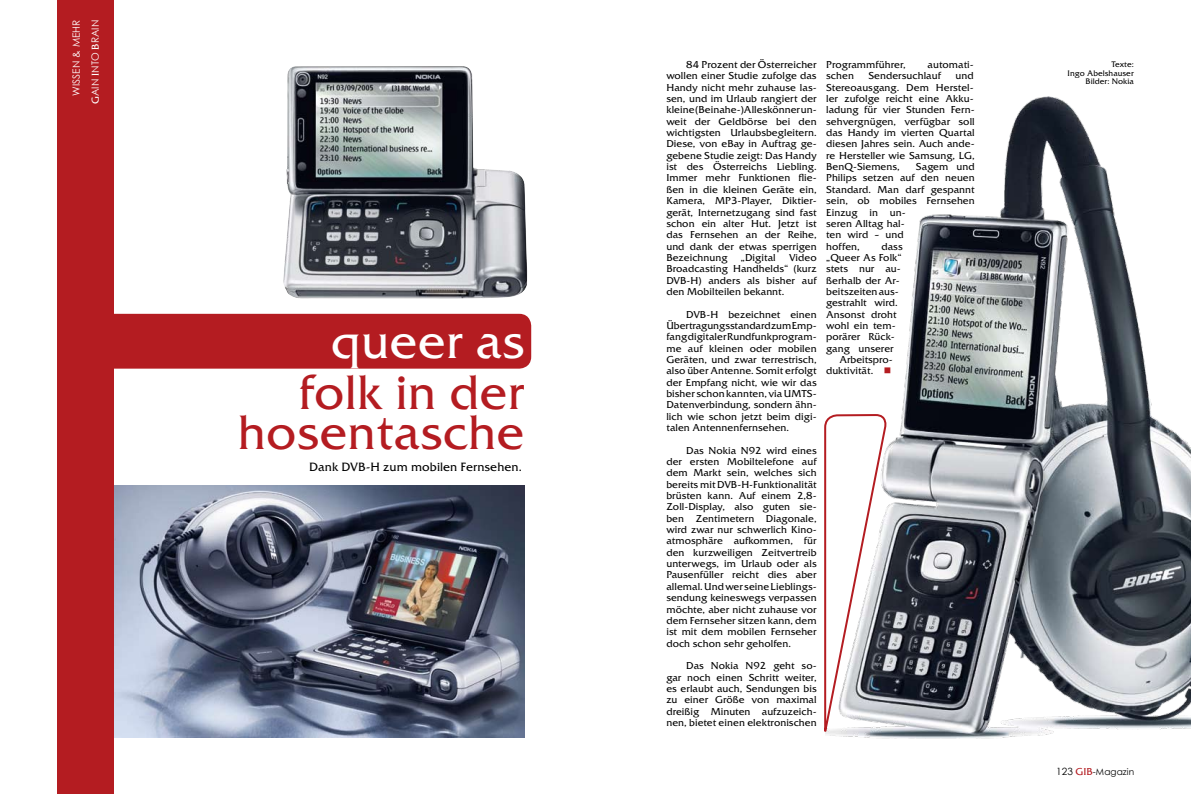
<style>
.page{position:relative;width:1191px;height:794px;background:#fff}
.page>*{position:absolute;margin:0;border:0;box-sizing:border-box;transform-origin:0 0}
.t1{font:48px/39.7px "Friz Quadrata Std";letter-spacing:.005em;color:#b41c21;text-align:right}
.t2{font:48px "Friz Quadrata Std";letter-spacing:.005em;color:#fff}
.t3{font:12px "Friz Quadrata Std";letter-spacing:.005em;color:#000}
.t4{font:10px/11.3px "Friz Quadrata Std";letter-spacing:.005em;color:#000;text-align:justify}
.t5{font:10px/19px "Century Gothic";letter-spacing:.005em;color:#fff;text-align:right}
.t6{font:9px "Century Gothic";color:#000}
.t7{font:8px/8.5px "Friz Quadrata Std";letter-spacing:.005em;color:#000;text-align:right}
.s1{font-family:"Friz Quadrata Std"}
.s2{color:#b41c21}
.s3{font-size:10px}
.s4{font-family:"Friz Quadrata Std";font-size:10px;color:#b41c21}
</style>
<div class="page">
<img style="left:825px;top:96px;width:366px;height:643px">
<svg style="left:824px;top:406px;width:63px;height:327px"></svg>
<div style="left:68px;top:314px;width:463px;height:55px;background:#b41c21;border-radius:12px"></div>
<img style="left:283px;top:66px;width:244px;height:233px">
<img style="left:114px;top:485px;width:410px;height:252px">
<div style="left:57px;top:0;width:57px;height:794px;background:#b41c21"></div>
<p class="t5" style="left:66px;top:104px;width:86px;rotate:-90deg">Wissen &amp; Mehr<br><span class="s1">G</span>ain <span class="s1">I</span>nto <span class="s1">B</span>rain</p>
<h1 class="t2" style="left:331px;top:312px;width:195px">queer as</h1>
<h1 class="t1" style="left:238px;top:372px;width:288px">folk in der hosentasche</h1>
<p class="t3" style="left:309px;top:459px;width:214px">Dank DVB-H zum mobilen Fernsehen.</p>
<p class="t4" style="left:666px;top:59px;width:152px;text-indent:20px">84 Prozent der Österreicher wollen einer Studie zufolge das Handy nicht mehr zuhause las&shy;sen, und im Urlaub rangiert der kleine (Beinahe-)Alleskönner un&shy;weit der Geldbörse bei den wichtigsten Urlaubsbegleitern.<br>Diese, von eBay in Auftrag ge&shy;gebene Studie zeigt: Das Handy ist des Österreichs Liebling.<br>Immer mehr Funktionen flie&shy;ßen in die kleinen Geräte ein, Kamera, MP3-Player, Diktier&shy;gerät, Internetzugang sind fast schon ein alter Hut. Jetzt ist das Fernsehen an der Reihe, und dank der etwas sperrigen Bezeichnung</p>
<p class="t4" style="left:666px;top:252px;width:152px;text-indent:123px">Video Broadcasting Handhelds“ (kurz DVB-H) anders als bisher auf den Mobilteilen bekannt.</p>
<p class="t4" style="left:666px;top:308px;width:152px;text-indent:20px">DVB-H bezeichnet einen Übertragungsstandard zum Emp&shy;fang digitaler Rundfunkprogram&shy;me auf kleinen oder mobilen Geräten, und zwar terrestrisch, also über Antenne. Somit erfolgt der Empfang nicht, wie wir das bisher schon kannten, via UMTS-Datenverbindung, sondern ähn&shy;lich wie schon jetzt beim digi&shy;talen Antennenfernsehen.</p>
<p class="t4" style="left:666px;top:444px;width:152px;text-indent:20px">Das Nokia N92 wird eines der ersten Mobiltelefone auf dem Markt sein, welches sich bereits mit DVB-H-Funktionalität brüsten kann. Auf einem 2,8- Zoll-Display, also guten sie&shy;ben Zentimetern Diagonale, wird zwar nur schwerlich Kino&shy;atmosphäre aufkommen, für den kurzweiligen Zeitvertreib unterwegs, im Urlaub oder als Pausenfüller reicht dies aber allemal. Und wer seine Lieblings&shy;sendung keineswegs verpassen möchte, aber nicht zuhause vor dem Fernseher sitzen kann, dem ist mit dem mobilen Fernseher doch schon sehr geholfen.</p>
<p class="t4" style="left:666px;top:660px;width:152px;text-indent:20px">Das Nokia N92 geht so&shy;gar noch einen Schritt weiter, es erlaubt auch, Sendungen bis zu einer Größe von maximal dreißig Minuten aufzuzeich&shy;nen, bietet einen elektronischen</p>
<p class="t4" style="left:741px;top:252px;width:36px">„Digital</p>
<p class="t4" style="left:826px;top:59px;width:81px">Programmführer,</p>
<p class="t4" style="left:927px;top:59px;width:48px">automati-</p>
<p class="t4" style="left:826px;top:70px;width:29px">schen</p>
<p class="t4" style="left:868px;top:70px;width:74px">Sendersuchlauf</p>
<p class="t4" style="left:826px;top:70px;width:150px;text-indent:129px">und Stereoausgang. Dem Herstel&shy;ler zufolge reicht eine Akku&shy;ladung für vier Stunden Fern&shy;sehvergnügen, verfügbar soll das Handy im vierten Quartal diesen Jahres sein. Auch ande&shy;re Hersteller wie Samsung, LG, BenQ-Siemens,</p>
<p class="t4" style="left:826px;top:161px;width:150px;text-align:left;text-indent:90px">Sagem und<br>Philips setzen auf den neuen<br>Standard. Man darf gespannt sein, ob mobiles Fernsehen<br>Einzug in un-<br>seren Alltag hal-<br>ten wird – und<br>hoffen,</p>
<p class="t4" style="left:881px;top:240px;width:23px">dass</p>
<p class="t4" style="left:826px;top:252px;width:77px">„Queer As Folk“</p>
<p class="t4" style="left:826px;top:263px;width:76px">stets nur au-</p>
<p class="t4" style="left:826px;top:274px;width:75px">ßerhalb der Ar-</p>
<p class="t4" style="left:826px;top:286px;width:74px">beitszeiten aus-</p>
<p class="t4" style="left:826px;top:297px;width:73px">gestrahlt wird.</p>
<p class="t4" style="left:826px;top:308px;width:72px">Ansonst droht</p>
<p class="t4" style="left:826px;top:320px;width:71px">wohl ein tem-</p>
<p class="t4" style="left:826px;top:331px;width:70px">porärer Rück-</p>
<p class="t4" style="left:826px;top:342px;width:69px">gang unserer</p>
<p class="t4" style="left:839px;top:354px;width:55px">Arbeitspro-</p>
<p class="t4" style="left:826px;top:365px;width:67px">duktivität. <span class="s2">■</span></p>
<p class="t7" style="left:1067px;top:60px;width:68px">Texte:<br>Ingo Abelshauser<br>Bilder: Nokia</p>
<p class="t6" style="left:1056px;top:765px;width:80px"><span class="s3">123</span> <span class="s4">GIB</span>-Magazin</p>
</div>
